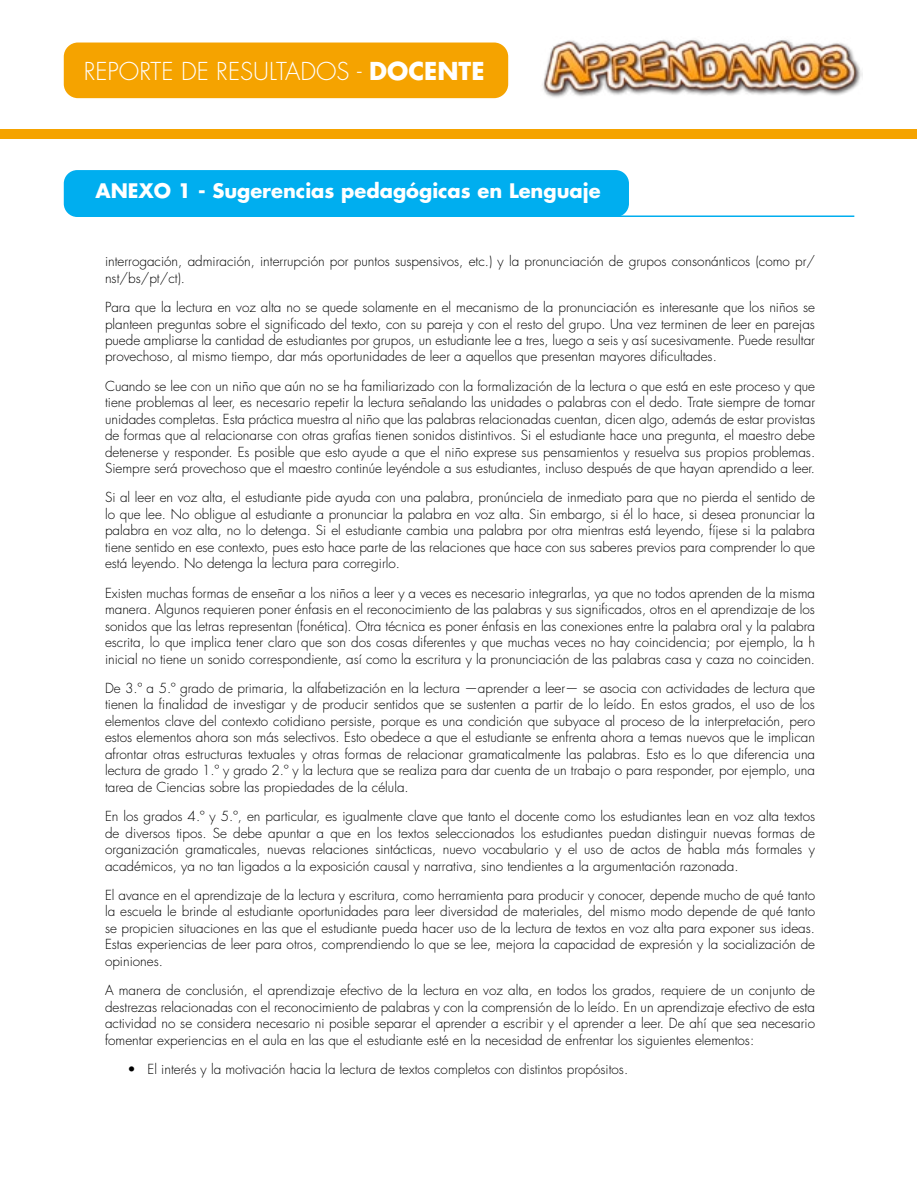
<style>
.page{position:relative;width:918px;height:1188px;background:#fff}
.page>*{position:absolute;margin:0;border:0;box-sizing:border-box;transform-origin:0 0}
.t1{font:300 24px "Futura Std";color:#fff}
.t2{font:700 19.5px "Futura Std";color:#fff}
.t3{font:300 13.5px/16.5px "Futura Std";color:#000;text-align:justify}
.s1{font-weight:700}
</style>
<div class="page">
<div style="left:65px;top:171px;width:563px;height:45px;background:#00aeef;border-radius:13px"></div>
<div style="left:64px;top:170px;width:565px;height:47px;border:2px solid #00aeef;border-radius:13px"></div>
<hr style="left:80px;top:215px;width:774px;height:2px;background:#00aeef">
<div style="left:64px;top:43px;width:444px;height:55px;background:#f5a300;border-radius:14px"></div>
<div style="left:1px;top:129px;width:916px;height:9px;background:#f5a300"></div>
<img style="left:542px;top:40px;width:321px;height:58px">
<h1 class="t1" style="left:84px;top:57px;width:402px">REPORTE DE RESULTADOS - <span class="s1">DOCENTE</span></h1>
<h2 class="t2" style="left:95px;top:178px;width:507px">ANEXO 1 - Sugerencias pedagógicas en Lenguaje</h2>
<p class="t3" style="left:105px;top:253px;width:712px">interrogación, admiración, interrupción por puntos suspensivos, etc.) y la pronunciación de grupos consonánticos (como pr/ nst/bs/pt/ct).</p>
<p class="t3" style="left:105px;top:299px;width:712px">Para que la lectura en voz alta no se quede solamente en el mecanismo de la pronunciación es interesante que los niños se planteen preguntas sobre el significado del texto, con su pareja y con el resto del grupo. Una vez terminen de leer en parejas puede ampliarse la cantidad de estudiantes por grupos, un estudiante lee a tres, luego a seis y así sucesivamente. Puede resultar provechoso, al mismo tiempo, dar más oportunidades de leer a aquellos que presentan mayores dificultades.</p>
<p class="t3" style="left:105px;top:378px;width:712px">Cuando se lee con un niño que aún no se ha familiarizado con la formalización de la lectura o que está en este proceso y que tiene problemas al leer, es necesario repetir la lectura señalando las unidades o palabras con el dedo. Trate siempre de tomar unidades completas. Esta práctica muestra al niño que las palabras relacionadas cuentan, dicen algo, además de estar provistas de formas que al relacionarse con otras grafías tienen sonidos distintivos. Si el estudiante hace una pregunta, el maestro debe detenerse y responder. Es posible que esto ayude a que el niño exprese sus pensamientos y resuelva sus propios problemas.<br>Siempre será provechoso que el maestro continúe leyéndole a sus estudiantes, incluso después de que hayan aprendido a leer.</p>
<p class="t3" style="left:105px;top:490px;width:712px">Si al leer en voz alta, el estudiante pide ayuda con una palabra, pronúnciela de inmediato para que no pierda el sentido de lo que lee. No obligue al estudiante a pronunciar la palabra en voz alta. Sin embargo, si él lo hace, si desea pronunciar la palabra en voz alta, no lo detenga. Si el estudiante cambia una palabra por otra mientras está leyendo, fíjese si la palabra tiene sentido en ese contexto, pues esto hace parte de las relaciones que hace con sus saberes previos para comprender lo que está leyendo. No detenga la lectura para corregirlo.</p>
<p class="t3" style="left:105px;top:585px;width:712px">Existen muchas formas de enseñar a los niños a leer y a veces es necesario integrarlas, ya que no todos aprenden de la misma manera. Algunos requieren poner énfasis en el reconocimiento de las palabras y sus significados, otros en el aprendizaje de los sonidos que las letras representan (fonética). Otra técnica es poner énfasis en las conexiones entre la palabra oral y la palabra escrita, lo que implica tener claro que son dos cosas diferentes y que muchas veces no hay coincidencia; por ejemplo, la h inicial no tiene un sonido correspondiente, así como la escritura y la pronunciación de las palabras casa y caza no coinciden.</p>
<p class="t3" style="left:105px;top:680px;width:712px">De 3.º a 5.º grado de primaria, la alfabetización en la lectura —aprender a leer— se asocia con actividades de lectura que tienen la finalidad de investigar y de producir sentidos que se sustenten a partir de lo leído. En estos grados, el uso de los elementos clave del contexto cotidiano persiste, porque es una condición que subyace al proceso de la interpretación, pero estos elementos ahora son más selectivos. Esto obedece a que el estudiante se enfrenta ahora a temas nuevos que le implican afrontar otras estructuras textuales y otras formas de relacionar gramaticalmente las palabras. Esto es lo que diferencia una lectura de grado 1.º y grado 2.º y la lectura que se realiza para dar cuenta de un trabajo o para responder, por ejemplo, una tarea de Ciencias sobre las propiedades de la célula.</p>
<p class="t3" style="left:105px;top:808px;width:712px">En los grados 4.º y 5.º, en particular, es igualmente clave que tanto el docente como los estudiantes lean en voz alta textos de diversos tipos. Se debe apuntar a que en los textos seleccionados los estudiantes puedan distinguir nuevas formas de organización gramaticales, nuevas relaciones sintácticas, nuevo vocabulario y el uso de actos de habla más formales y académicos, ya no tan ligados a la exposición causal y narrativa, sino tendientes a la argumentación razonada.</p>
<p class="t3" style="left:105px;top:887px;width:712px">El avance en el aprendizaje de la lectura y escritura, como herramienta para producir y conocer, depende mucho de qué tanto la escuela le brinde al estudiante oportunidades para leer diversidad de materiales, del mismo modo depende de qué tanto se propicien situaciones en las que el estudiante pueda hacer uso de la lectura de textos en voz alta para exponer sus ideas.<br>Estas experiencias de leer para otros, comprendiendo lo que se lee, mejora la capacidad de expresión y la socialización de opiniones.</p>
<p class="t3" style="left:105px;top:982px;width:712px">A manera de conclusión, el aprendizaje efectivo de la lectura en voz alta, en todos los grados, requiere de un conjunto de destrezas relacionadas con el reconocimiento de palabras y con la comprensión de lo leído. En un aprendizaje efectivo de esta actividad no se considera necesario ni posible separar el aprender a escribir y el aprender a leer. De ahí que sea necesario fomentar experiencias en el aula en las que el estudiante esté en la necesidad de enfrentar los siguientes elementos:</p>
<p class="t3" style="left:128px;top:1061px;width:502px">• El interés y la motivación hacia la lectura de textos completos con distintos propósitos.</p>
</div>
